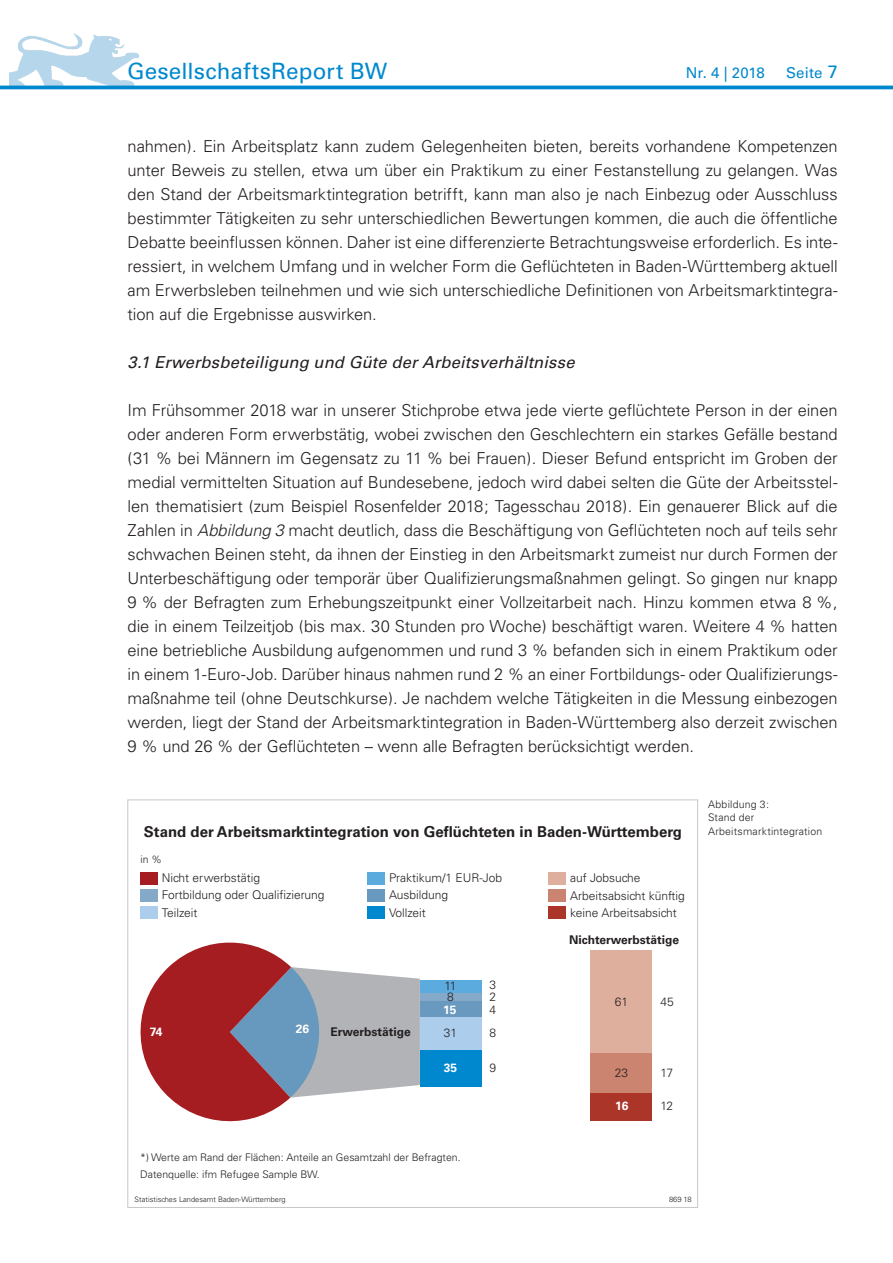
<style>
.page{position:relative;width:893px;height:1263px;background:#fff}
.page>*{position:absolute;margin:0;border:0;box-sizing:border-box;transform-origin:0 0}
.t1{font:22.5px "Univers";letter-spacing:.005em;color:#0088ce}
.t2{font:300 16.5px/24px "Univers";letter-spacing:-.005em;color:#231f20;text-align:justify}
.t3{font:italic 16.5px "Univers";letter-spacing:.005em;color:#231f20}
.t4{font:700 15px "Univers";color:#231f20}
.t5{font:15px "Univers";letter-spacing:.01em;color:#0088ce}
.t6{font:300 12px/17px "Univers";color:#231f20}
.t7{font:700 12px "Univers";color:#231f20}
.t8{font:700 12px "Univers";color:#fff}
.t9{font:300 10.5px/17.1px "Univers";color:#231f20}
.t10{font:300 10.5px/13.5px "Univers";letter-spacing:.02em;color:#231f20}
.t11{font:300 7.5px "Univers";color:#231f20}
.s1{font-size:18px}
.s2{font-style:italic}
</style>
<div class="page">
<hr style="left:0;top:86px;width:893px;height:3px;background:#0088ce">
<img style="left:9px;top:33px;width:130px;height:52px">
<svg style="left:140px;top:942px;width:280px;height:180px"></svg>
<div style="left:591px;top:950px;width:61px;height:104px;background:#dfaf9d"></div>
<div style="left:591px;top:1054px;width:61px;height:39px;background:#cb846f"></div>
<div style="left:591px;top:1093px;width:61px;height:27px;background:#ac352a"></div>
<div style="left:420px;top:1049px;width:61px;height:37px;background:#0088ce"></div>
<div style="left:420px;top:1017px;width:61px;height:32px;background:#acceec"></div>
<div style="left:420px;top:1000px;width:61px;height:17px;background:#6999be"></div>
<div style="left:420px;top:992px;width:61px;height:8px;background:#85a9c9"></div>
<div style="left:420px;top:980px;width:61px;height:12px;background:#5babde"></div>
<div style="left:141px;top:872px;width:17px;height:13px;background:#a51d20"></div>
<div style="left:141px;top:889px;width:17px;height:13px;background:#85a9c9"></div>
<div style="left:141px;top:906px;width:17px;height:13px;background:#acceec"></div>
<div style="left:368px;top:872px;width:17px;height:13px;background:#5babde"></div>
<div style="left:368px;top:889px;width:17px;height:13px;background:#6999be"></div>
<div style="left:368px;top:906px;width:17px;height:13px;background:#0088ce"></div>
<div style="left:549px;top:872px;width:17px;height:13px;background:#dfaf9d"></div>
<div style="left:549px;top:889px;width:17px;height:13px;background:#cb846f"></div>
<div style="left:549px;top:906px;width:17px;height:13px;background:#ac352a"></div>
<h1 class="t1" style="left:127px;top:57px;width:262px">GesellschaftsReport BW</h1>
<p class="t5" style="left:686px;top:64px;width:80px">Nr. 4 | 2018</p>
<p class="t5" style="left:786px;top:64px;width:53px">Seite <span class="s1">7</span></p>
<p class="t2" style="left:128px;top:134px;width:712px">nahmen). Ein Arbeitsplatz kann zudem Gelegenheiten bieten, bereits vorhandene Kompetenzen unter Beweis zu stellen, etwa um über ein Praktikum zu einer Festanstellung zu gelangen. Was den Stand der Arbeitsmarktintegration betrifft, kann man also je nach Einbezug oder Ausschluss bestimmter Tätigkeiten zu sehr unterschiedlichen Bewertungen kommen, die auch die öffentliche Debatte beeinflussen können. Daher ist eine differenzierte Betrachtungsweise erforderlich. Es inte&shy;ressiert, in welchem Umfang und in welcher Form die Geflüchteten in Baden-Württemberg aktuell am Erwerbsleben teilnehmen und wie sich unterschiedliche Definitionen von Arbeitsmarktintegra&shy;tion auf die Ergebnisse auswirken.</p>
<p class="t3" style="left:128px;top:352px;width:448px">3.1 Erwerbsbeteiligung und Güte der Arbeitsverhältnisse</p>
<p class="t2" style="left:128px;top:398px;width:712px">Im Frühsommer 2018 war in unserer Stichprobe etwa jede vierte geflüchtete Person in der einen oder anderen Form erwerbstätig, wobei zwischen den Geschlechtern ein starkes Gefälle bestand (31 % bei Männern im Gegensatz zu 11 % bei Frauen). Dieser Befund entspricht im Groben der medial vermittelten Situation auf Bundesebene, jedoch wird dabei selten die Güte der Arbeitsstel&shy;len thematisiert (zum Beispiel Rosenfelder 2018; Tagesschau 2018). Ein genauerer Blick auf die Zahlen in <span class="s2">Abbildung 3</span> macht deutlich, dass die Beschäftigung von Geflüchteten noch auf teils sehr schwachen Beinen steht, da ihnen der Einstieg in den Arbeitsmarkt zumeist nur durch Formen der Unterbeschäftigung oder temporär über Qualifizierungsmaßnahmen gelingt. So gingen nur knapp 9 % der Befragten zum Erhebungszeitpunkt einer Vollzeitarbeit nach. Hinzu kommen etwa 8 %, die in einem Teilzeitjob (bis max. 30 Stunden pro Woche) beschäftigt waren. Weitere 4 % hatten eine betriebliche Ausbildung aufgenommen und rund 3 % befanden sich in einem Praktikum oder in einem 1-Euro-Job. Darüber hinaus nahmen rund 2 % an einer Fortbildungs- oder Qualifizierungs&shy;maßnahme teil (ohne Deutschkurse). Je nachdem welche Tätigkeiten in die Messung einbezogen werden, liegt der Stand der Arbeitsmarktintegration in Baden-Württemberg also derzeit zwischen 9 % und 26 % der Geflüchteten – wenn alle Befragten berücksichtigt werden.</p>
<p class="t4" style="left:144px;top:823px;width:540px">Stand der Arbeitsmarktintegration von Geflüchteten in Baden-Württemberg</p>
<p class="t9" style="left:141px;top:851px;width:23px">in %</p>
<p class="t6" style="left:162px;top:869px;width:164px">Nicht erwerbstätig<br>Fortbildung oder Qualifizierung</p>
<p class="t6" style="left:389px;top:869px;width:114px">Praktikum/1 EUR-Job<br>Ausbildung</p>
<p class="t6" style="left:570px;top:870px;width:116px">auf Jobsuche<br>Arbeitsabsicht künftig</p>
<p class="t6" style="left:162px;top:905px;width:37px">Teilzeit</p>
<p class="t6" style="left:389px;top:904px;width:38px">Vollzeit</p>
<p class="t6" style="left:570px;top:904px;width:108px">keine Arbeitsabsicht</p>
<p class="t8" style="left:150px;top:1024px;width:14px">74</p>
<p class="t8" style="left:296px;top:1022px;width:15px">26</p>
<p class="t7" style="left:330px;top:1024px;width:82px">Erwerbstätige</p>
<p class="t6" style="left:444px;top:977px;width:13px">11</p>
<p class="t6" style="left:490px;top:976px;width:8px">3</p>
<p class="t6" style="left:447px;top:988px;width:8px">8</p>
<p class="t6" style="left:490px;top:988px;width:8px">2</p>
<p class="t8" style="left:443px;top:1002px;width:15px">15</p>
<p class="t6" style="left:490px;top:1001px;width:8px">4</p>
<p class="t6" style="left:444px;top:1024px;width:15px">31</p>
<p class="t6" style="left:490px;top:1024px;width:8px">8</p>
<p class="t8" style="left:444px;top:1060px;width:15px">35</p>
<p class="t6" style="left:490px;top:1059px;width:8px">9</p>
<p class="t7" style="left:569px;top:932px;width:111px">Nichterwerbstätige</p>
<p class="t6" style="left:615px;top:993px;width:15px">61</p>
<p class="t6" style="left:615px;top:1064px;width:15px">23</p>
<p class="t8" style="left:615px;top:1099px;width:15px">16</p>
<p class="t6" style="left:661px;top:993px;width:15px">45</p>
<p class="t6" style="left:661px;top:1064px;width:14px">17</p>
<p class="t6" style="left:661px;top:1097px;width:14px">12</p>
<p class="t10" style="left:708px;top:797px;width:116px">Abbildung 3:<br>Stand der<br>Arbeitsmarktintegration</p>
<p class="t9" style="left:140px;top:1149px;width:322px">*) Werte am Rand der Flächen: Anteile an Gesamtzahl der Befragten.<br>Datenquelle: ifm Refugee Sample BW.</p>
<p class="t11" style="left:135px;top:1194px;width:153px">Statistisches Landesamt Baden-Württemberg</p>
<p class="t11" style="left:669px;top:1194px;width:24px">869 18</p>
</div>
